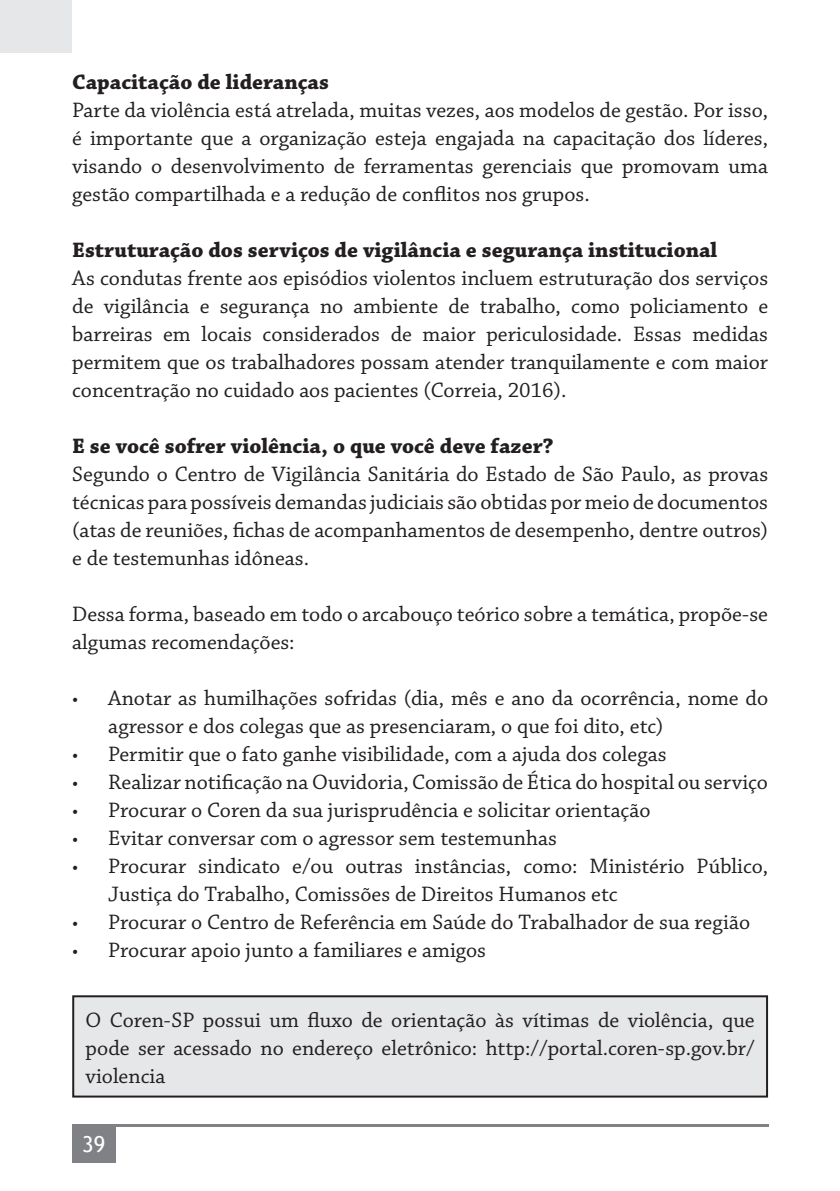
<style>
.page{position:relative;width:840px;height:1191px;background:#fff}
.page>*{position:absolute;margin:0;border:0;box-sizing:border-box;transform-origin:0 0}
.t1{font:22px/28px "Chaparral Pro";color:#231f20;text-align:justify}
.t2{font:700 22px "Chaparral Pro";color:#231f20}
.t3{font:22px "Trebuchet MS";color:#fff}
.s1{font-size:20px}
</style>
<div class="page">
<div style="left:73px;top:996px;width:693px;height:100px;background:#e6e7e9"></div>
<div style="left:72px;top:995px;width:695px;height:102px;border:2px solid #231f20"></div>
<p class="t2" style="left:72px;top:69px;width:258px">Capacitação de lideranças</p>
<p class="t1" style="left:72px;top:97px;width:697px">Parte da violência está atrelada, muitas vezes, aos modelos de gestão. Por isso, é importante que a organização esteja engajada na capacitação dos líderes, visando o desenvolvimento de ferramentas gerenciais que promovam uma gestão compartilhada e a redução de conflitos nos grupos.</p>
<p class="t2" style="left:72px;top:237px;width:646px">Estruturação dos serviços de vigilância e segurança institucional</p>
<p class="t1" style="left:72px;top:265px;width:697px">As condutas frente aos episódios violentos incluem estruturação dos serviços de vigilância e segurança no ambiente de trabalho, como policiamento e barreiras em locais considerados de maior periculosidade. Essas medidas permitem que os trabalhadores possam atender tranquilamente e com maior concentração no cuidado aos pacientes (Correia, 2016).</p>
<p class="t2" style="left:72px;top:433px;width:482px">E se você sofrer violência, o que você deve fazer?</p>
<p class="t1" style="left:72px;top:461px;width:697px">Segundo o Centro de Vigilância Sanitária do Estado de São Paulo, as provas técnicas para possíveis demandas judiciais são obtidas por meio de documentos (atas de reuniões, fichas de acompanhamentos de desempenho, dentre outros) e de testemunhas idôneas.</p>
<p class="t1" style="left:72px;top:601px;width:697px">Dessa forma, baseado em todo o arcabouço teórico sobre a temática, propõe-se algumas recomendações:</p>
<p class="t1" style="left:108px;top:685px;width:661px;text-indent:-36px"><span class="s1">•</span> Anotar as humilhações sofridas (dia, mês e ano da ocorrência, nome do agressor e dos colegas que as presenciaram, o que foi dito, etc)</p>
<p class="t1" style="left:72px;top:741px;width:595px"><span class="s1">•</span> Permitir que o fato ganhe visibilidade, com a ajuda dos colegas</p>
<p class="t1" style="left:72px;top:769px;width:697px"><span class="s1">•</span> Realizar notificação na Ouvidoria, Comissão de Ética do hospital ou serviço</p>
<p class="t1" style="left:72px;top:797px;width:579px"><span class="s1">•</span> Procurar o Coren da sua jurisprudência e solicitar orientação</p>
<p class="t1" style="left:72px;top:825px;width:486px"><span class="s1">•</span> Evitar conversar com o agressor sem testemunhas</p>
<p class="t1" style="left:108px;top:853px;width:661px;text-indent:-36px"><span class="s1">•</span> Procurar sindicato e/ou outras instâncias, como: Ministério Público,<br>Justiça do Trabalho, Comissões de Direitos Humanos etc</p>
<p class="t1" style="left:72px;top:909px;width:679px"><span class="s1">•</span> Procurar o Centro de Referência em Saúde do Trabalhador de sua região</p>
<p class="t1" style="left:72px;top:937px;width:415px"><span class="s1">•</span> Procurar apoio junto a familiares e amigos</p>
<p class="t1" style="left:85px;top:1006px;width:670px">O Coren-SP possui um fluxo de orientação às vítimas de violência, que pode ser acessado no endereço eletrônico: http://portal.coren-sp.gov.br/ violencia</p>
<p class="t3" style="left:82px;top:1131px;width:25px">39</p>
</div>
